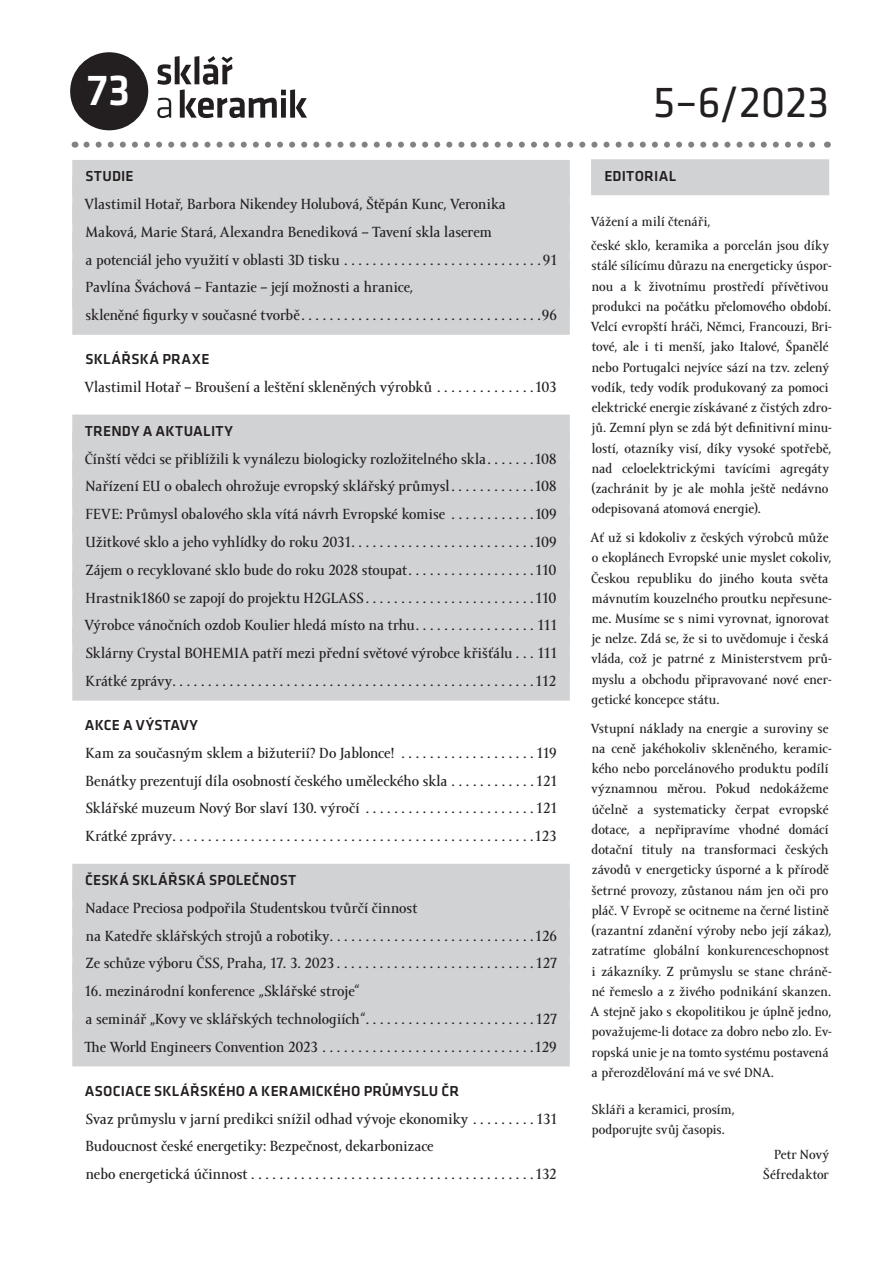
<style>
.page{position:relative;width:893px;height:1263px;background:#fff}
.page>*{position:absolute;margin:0;border:0;box-sizing:border-box;transform-origin:0 0}
.t1{font:45px "Klavika Basic";color:#231f20}
.t2{font:500 45px "Klavika Basic";color:#fff}
.t3{font:15px/27.8px "Amor Serif Text Pro";color:#231f20}
.t4{font:500 15px "Klavika Basic";letter-spacing:.015em;color:#231f20}
.t5{font:13.5px/20.2px "Amor Serif Text Pro";letter-spacing:.005em;color:#231f20}
</style>
<div class="page">
<div style="left:72px;top:160px;width:498px;height:36px;background:#d1d2d4"></div>
<div style="left:72px;top:177px;width:498px;height:47px;background:#d1d2d4"></div>
<div style="left:72px;top:205px;width:498px;height:46px;background:#d1d2d4"></div>
<div style="left:72px;top:233px;width:498px;height:46px;background:#d1d2d4"></div>
<div style="left:72px;top:260px;width:498px;height:47px;background:#d1d2d4"></div>
<div style="left:72px;top:288px;width:498px;height:47px;background:#d1d2d4"></div>
<div style="left:72px;top:415px;width:498px;height:36px;background:#d1d2d4"></div>
<div style="left:72px;top:432px;width:498px;height:46px;background:#d1d2d4"></div>
<div style="left:72px;top:459px;width:498px;height:47px;background:#d1d2d4"></div>
<div style="left:72px;top:487px;width:498px;height:47px;background:#d1d2d4"></div>
<div style="left:72px;top:515px;width:498px;height:47px;background:#d1d2d4"></div>
<div style="left:72px;top:543px;width:498px;height:46px;background:#d1d2d4"></div>
<div style="left:72px;top:571px;width:498px;height:46px;background:#d1d2d4"></div>
<div style="left:72px;top:598px;width:498px;height:47px;background:#d1d2d4"></div>
<div style="left:72px;top:626px;width:498px;height:47px;background:#d1d2d4"></div>
<div style="left:72px;top:654px;width:498px;height:47px;background:#d1d2d4"></div>
<div style="left:72px;top:864px;width:498px;height:36px;background:#d1d2d4"></div>
<div style="left:72px;top:881px;width:498px;height:46px;background:#d1d2d4"></div>
<div style="left:72px;top:909px;width:498px;height:46px;background:#d1d2d4"></div>
<div style="left:72px;top:936px;width:498px;height:47px;background:#d1d2d4"></div>
<div style="left:72px;top:964px;width:498px;height:47px;background:#d1d2d4"></div>
<div style="left:72px;top:992px;width:498px;height:47px;background:#d1d2d4"></div>
<div style="left:72px;top:1020px;width:498px;height:46px;background:#d1d2d4"></div>
<div style="left:591px;top:159px;width:238px;height:36px;background:#d1d2d4"></div>
<svg style="left:86px;top:142px;width:730px;height:6px"></svg>
<svg style="left:157px;top:56px;width:150px;height:62px"></svg>
<div style="left:70px;top:52px;width:78px;height:78px;background:#231f20;border-radius:50%"></div>
<h1 class="t2" style="left:87px;top:73px;width:45px">73</h1>
<p class="t4" style="left:86px;top:170px;width:50px">STUDIE</p>
<p class="t3" style="left:85px;top:191px;width:474px">Vlastimil Hotař, Barbora Nikendey Holubová, Štěpán Kunc, Veronika Maková, Marie Stará, Alexandra Benediková – Tavení skla laserem<br>a potenciál jeho využití v oblasti 3D tisku . . . . . . . . . . . . . . . . . . . . . . . . . . . . 91<br>Pavlína Šváchová – Fantazie – její možnosti a hranice,<br>skleněné figurky v současné tvorbě . . . . . . . . . . . . . . . . . . . . . . . . . . . . . . . . . .96</p>
<p class="t4" style="left:86px;top:353px;width:125px">SKLÁŘSKÁ PRAXE</p>
<p class="t3" style="left:85px;top:374px;width:473px">Vlastimil Hotař – Broušení a leštění skleněných výrobků . . . . . . . . . . . . . .103</p>
<p class="t4" style="left:85px;top:425px;width:150px">TRENDY A AKTUALITY</p>
<p class="t3" style="left:85px;top:446px;width:474px;text-align:justify">Čínští vědci se přiblížili k vynálezu biologicky rozložitelného skla . . . . . . .108<br>Nařízení EU o obalech ohrožuje evropský sklářský průmysl . . . . . . . . . . . .108<br>FEVE: Průmysl obalového skla vítá návrh Evropské komise . . . . . . . . . . . .109<br>Užitkové sklo a jeho vyhlídky do roku 2031. . . . . . . . . . . . . . . . . . . . . . . . . .109<br>Zájem o recyklované sklo bude do roku 2028 stoupat . . . . . . . . . . . . . . . . . .110<br>Hrastnik1860 se zapojí do projektu H2GLASS . . . . . . . . . . . . . . . . . . . . . . . .110<br>Výrobce vánočních ozdob Koulier hledá místo na trhu . . . . . . . . . . . . . . . . . 111<br>Sklárny Crystal BOHEMIA patří mezi přední světové výrobce křišťálu . . . 111<br>Krátké zprávy . . . . . . . . . . . . . . . . . . . . . . . . . . . . . . . . . . . . . . . . . . . . . . . . . . .112</p>
<p class="t4" style="left:85px;top:719px;width:115px">AKCE A VÝSTAVY</p>
<p class="t3" style="left:85px;top:740px;width:474px;text-align:justify">Kam za současným sklem a bižuterií? Do Jablonce! . . . . . . . . . . . . . . . . . . . 119<br>Benátky prezentují díla osobností českého uměleckého skla . . . . . . . . . . . . 121<br>Sklářské muzeum Nový Bor slaví 130. výročí . . . . . . . . . . . . . . . . . . . . . . . . 121<br>Krátké zprávy . . . . . . . . . . . . . . . . . . . . . . . . . . . . . . . . . . . . . . . . . . . . . . . . . . .123</p>
<p class="t4" style="left:85px;top:874px;width:213px">ČESKÁ SKLÁŘSKÁ SPOLEČNOST</p>
<p class="t3" style="left:86px;top:895px;width:473px">Nadace Preciosa podpořila Studentskou tvůrčí činnost<br>na Katedře sklářských strojů a robotiky . . . . . . . . . . . . . . . . . . . . . . . . . . . . .126<br>Ze schůze výboru ČSS, Praha, 17. 3. 2023 . . . . . . . . . . . . . . . . . . . . . . . . . . . .127</p>
<p class="t3" style="left:84px;top:979px;width:277px">16. mezinárodní konference „Sklářské stroje“</p>
<p class="t3" style="left:85px;top:1006px;width:473px">a seminář „Kovy ve sklářských technologiích“ . . . . . . . . . . . . . . . . . . . . . . . .127</p>
<p class="t3" style="left:100px;top:1034px;width:458px">e World Engineers Convention 2023 . . . . . . . . . . . . . . . . . . . . . . . . . . . . . .129</p>
<p class="t4" style="left:85px;top:1085px;width:376px">ASOCIACE SKLÁŘSKÉHO A KERAMICKÉHO PRŮMYSLU ČR</p>
<p class="t3" style="left:85px;top:1106px;width:473px">Svaz průmyslu v jarní predikci snížil odhad vývoje ekonomiky . . . . . . . . . 131<br>Budoucnost české energetiky: Bezpečnost, dekarbonizace<br>nebo energetická účinnost . . . . . . . . . . . . . . . . . . . . . . . . . . . . . . . . . . . . . . . .132</p>
<h1 class="t1" style="left:653px;top:85px;width:178px">5–6/2023</h1>
<p class="t4" style="left:604px;top:170px;width:73px">EDITORIAL</p>
<p class="t5" style="left:591px;top:210px;width:239px;line-height:24.5px">Vážení a milí čtenáři,<br>české sklo, keramika a porcelán jsou díky</p>
<p class="t5" style="left:591px;top:257px;width:242px">stálé sílícímu důrazu na energeticky úspor&shy;nou a k životnímu prostředí přívětivou produkci na počátku přelomového období.<br>Velcí evropští hráči, Němci, Francouzi, Bri&shy;tové, ale i ti menší, jako Italové, Španělé nebo Portugalci nejvíce sází na tzv. zelený vodík, tedy vodík produkovaný za pomoci elektrické energie získávané z čistých zdro&shy;jů. Zemní plyn se zdá být definitivní minu&shy;lostí, otazníky visí, díky vysoké spotřebě, nad celoelektrickými tavícími agregáty (zachránit by je ale mohla ještě nedávno odepisovaná atomová energie).</p>
<p class="t5" style="left:591px;top:529px;width:242px">Ať už si kdokoliv z českých výrobců může o ekoplánech Evropské unie myslet cokoliv, Českou republiku do jiného kouta světa mávnutím kouzelného proutku nepřesune&shy;me. Musíme se s nimi vyrovnat, ignorovat je nelze. Zdá se, že si to uvědomuje i česká vláda, což je patrné z Ministerstvem prů&shy;myslu a obchodu připravované nové ener&shy;getické koncepce státu.</p>
<p class="t5" style="left:591px;top:719px;width:242px">Vstupní náklady na energie a suroviny se na ceně jakéhokoliv skleněného, keramic&shy;kého nebo porcelánového produktu podílí významnou měrou. Pokud nedokážeme účelně a systematicky čerpat evropské dotace, a nepřipravíme vhodné domácí dotační tituly na transformaci českých závodů v energeticky úsporné a k přírodě šetrné provozy, zůstanou nám jen oči pro pláč. V Evropě se ocitneme na černé listině (razantní zdanění výroby nebo její zákaz), zatratíme globální konkurenceschopnost i zákazníky. Z průmyslu se stane chráně&shy;né řemeslo a z živého podnikání skanzen.<br>A stejně jako s ekopolitikou je úplně jedno, považujeme-li dotace za dobro nebo zlo. Ev&shy;ropská unie je na tomto systému postavená a přerozdělování má ve své DNA.</p>
<p class="t5" style="left:591px;top:1100px;width:145px">Skláři a keramici, prosím, podporujte svůj časopis.</p>
<p class="t5" style="left:763px;top:1145px;width:67px;text-align:right">Petr Nový<br>Šéfredaktor</p>
</div>
